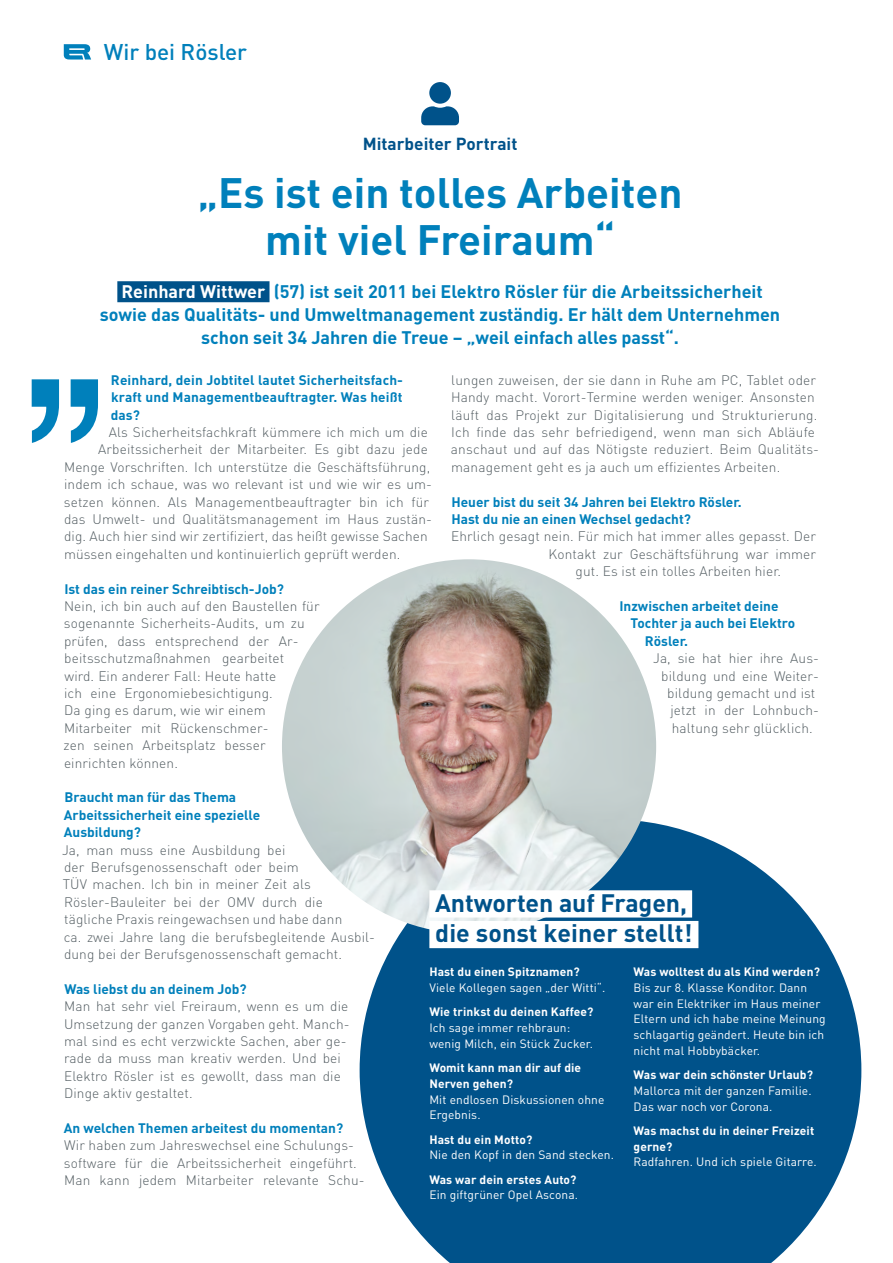
<style>
.page{position:relative;width:893px;height:1263px;background:#fff}
.page>*{position:absolute;margin:0;border:0;box-sizing:border-box;transform-origin:0 0}
.t1{font:700 42px/46.5px "DIN";color:#0080bb;text-align:center}
.t2{font:700 24.9px/30.6px "DIN";letter-spacing:-.005em;color:#00528a}
.t3{font:500 22.5px "DIN";color:#0080bb}
.t4{font:700 18px/23.2px "DIN";color:#0080bb;text-align:center}
.t5{font:700 17.25px "DIN";color:#00528a}
.t6{font:300 13.65px/17.4px "DIN";letter-spacing:.01em;color:#535d62}
.t7{font:700 13.65px/17.4px "DIN";color:#0080bb}
.t8{font:12px/15.8px "DIN";letter-spacing:.01em;color:#fff}
.t9{font:700 12px/15.8px "DIN";letter-spacing:.01em;color:#fff}
.s1{color:#fff}
</style>
<div class="page">
<svg style="left:64px;top:44px;width:27px;height:16px"></svg>
<div style="left:117px;top:281px;width:152px;height:21px;background:#00528a"></div>
<svg style="left:360px;top:819px;width:501px;height:444px;fill:#00528a"></svg>
<img style="left:282px;top:559px;width:374px;height:374px;border-radius:187px">
<div style="left:429px;top:890px;width:263px;height:27px;background:#fff"></div>
<div style="left:429px;top:921px;width:269px;height:27px;background:#fff"></div>
<svg style="left:421px;top:82px;width:38px;height:43px"></svg>
<svg style="left:32px;top:379px;width:66px;height:64px"></svg>
<h3 class="t3" style="left:104px;top:37px;width:145px">Wir bei Rösler</h3>
<p class="t5" style="left:363px;top:133px;width:156px">Mitarbeiter Portrait</p>
<h1 class="t1" style="left:198px;top:168px;width:486px">„Es ist ein tolles Arbeiten mit viel Freiraum“</h1>
<h3 class="t4" style="left:100px;top:279px;width:682px"><span class="s1">Reinhard Wittwer</span> (57) ist seit 2011 bei Elektro Rösler für die Arbeitssicherheit sowie das Qualitäts- und Umweltmanagement zuständig. Er hält dem Unternehmen schon seit 34 Jahren die Treue – „weil einfach alles passt“.</h3>
<p class="t7" style="left:111px;top:370px;width:294px;text-align:justify">Reinhard, dein Jobtitel lautet Sicherheitsfach&shy;kraft und Managementbeauftragter. Was heißt das?</p>
<p class="t6" style="left:109px;top:423px;width:321px">Als Sicherheitsfachkraft kümmere ich mich um die</p>
<p class="t6" style="left:98px;top:441px;width:331px">Arbeitssicherheit der Mitarbeiter. Es gibt dazu jede</p>
<p class="t6" style="left:64px;top:458px;width:368px">Menge Vorschriften. Ich unterstütze die Geschäftsführung,</p>
<p class="t6" style="left:64px;top:475px;width:369px">indem ich schaue, was wo relevant ist und wie wir es um-</p>
<p class="t6" style="left:64px;top:493px;width:367px">setzen können. Als Managementbeauftragter bin ich für</p>
<p class="t6" style="left:64px;top:510px;width:370px">das Umwelt- und Qualitätsmanagement im Haus zustän-</p>
<p class="t6" style="left:64px;top:528px;width:365px">dig. Auch hier sind wir zertifiziert, das heißt gewisse Sachen</p>
<p class="t6" style="left:64px;top:545px;width:338px">müssen eingehalten und kontinuierlich geprüft werden.</p>
<p class="t7" style="left:64px;top:579px;width:221px">Ist das ein reiner Schreibtisch-Job?</p>
<p class="t6" style="left:64px;top:597px;width:258px">Nein, ich bin auch auf den Baustellen für sogenannte Sicherheits-Audits, um zu prüfen, dass entsprechend der Ar&shy;beitsschutzmaßnahmen gearbeitet<br>wird. Ein anderer Fall: Heute hatte<br>ich eine Ergonomiebesichtigung.<br>Da ging es darum, wie wir einem Mitarbeiter mit Rückenschmer-<br>zen seinen Arbeitsplatz besser einrichten können.</p>
<p class="t7" style="left:64px;top:788px;width:198px">Braucht man für das Thema<br>Arbeitssicherheit eine spezielle<br>Ausbildung?</p>
<p class="t6" style="left:62px;top:841px;width:315px">Ja, man muss eine Ausbildung bei<br>der Berufsgenossenschaft oder beim<br>TÜV machen. Ich bin in meiner Zeit als Rösler-Bauleiter bei der OMV durch die<br>tägliche Praxis reingewachsen und habe dann<br>ca. zwei Jahre lang die berufsbegleitende Ausbil&shy;dung bei der Berufsgenossenschaft gemacht.</p>
<p class="t7" style="left:64px;top:979px;width:184px">Was liebst du an deinem Job?</p>
<p class="t6" style="left:64px;top:997px;width:287px">Man hat sehr viel Freiraum, wenn es um die Umsetzung der ganzen Vorgaben geht. Manch&shy;mal sind es echt verzwickte Sachen, aber ge&shy;rade da muss man kreativ werden. Und bei Elektro Rösler ist es gewollt, dass man die Dinge aktiv gestaltet.</p>
<p class="t7" style="left:64px;top:1119px;width:281px">An welchen Themen arbeitest du momentan?</p>
<p class="t6" style="left:64px;top:1137px;width:302px">Wir haben zum Jahreswechsel eine Schulungs&shy;software für die Arbeitssicherheit eingeführt.<br>Man kann jedem Mitarbeiter relevante Schu-</p>
<p class="t6" style="left:451px;top:371px;width:370px">lungen zuweisen, der sie dann in Ruhe am PC, Tablet oder Handy macht. Vorort-Termine werden weniger. Ansonsten läuft das Projekt zur Digitalisierung und Strukturierung.<br>Ich finde das sehr befriedigend, wenn man sich Abläufe anschaut und auf das Nötigste reduziert. Beim Qualitäts&shy;management geht es ja auch um effizientes Arbeiten.</p>
<p class="t7" style="left:451px;top:492px;width:292px">Heuer bist du seit 34 Jahren bei Elektro Rösler.<br>Hast du nie an einen Wechsel gedacht?</p>
<p class="t6" style="left:451px;top:528px;width:367px">Ehrlich gesagt nein. Für mich hat immer alles gepasst. Der</p>
<p class="t6" style="left:549px;top:545px;width:269px">Kontakt zur Geschäftsführung war immer</p>
<p class="t6" style="left:576px;top:562px;width:207px">gut. Es ist ein tolles Arbeiten hier.</p>
<p class="t7" style="left:619px;top:597px;width:161px">Inzwischen arbeitet deine</p>
<p class="t7" style="left:630px;top:614px;width:166px">Tochter ja auch bei Elektro</p>
<p class="t7" style="left:645px;top:631px;width:45px">Rösler.</p>
<p class="t6" style="left:653px;top:649px;width:168px">Ja, sie hat hier ihre Aus-</p>
<p class="t6" style="left:661px;top:667px;width:159px">bildung und eine Weiter-</p>
<p class="t6" style="left:667px;top:684px;width:150px">bildung gemacht und ist</p>
<p class="t6" style="left:670px;top:702px;width:150px">jetzt in der Lohnbuch-</p>
<p class="t6" style="left:672px;top:719px;width:142px">haltung sehr glücklich.</p>
<h2 class="t2" style="left:435px;top:886px;width:259px">Antworten auf Fragen, die sonst keiner stellt!</h2>
<p class="t9" style="left:429px;top:963px;width:152px">Hast du einen Spitznamen?</p>
<p class="t8" style="left:429px;top:979px;width:178px">Viele Kollegen sagen „der Witti“.</p>
<p class="t9" style="left:429px;top:1003px;width:166px">Wie trinkst du deinen Kaffee?</p>
<p class="t8" style="left:429px;top:1019px;width:165px">Ich sage immer rehbraun: wenig Milch, ein Stück Zucker.</p>
<p class="t9" style="left:429px;top:1059px;width:153px">Womit kann man dir auf die<br>Nerven gehen?</p>
<p class="t8" style="left:429px;top:1091px;width:177px">Mit endlosen Diskussionen ohne<br>Ergebnis.</p>
<p class="t9" style="left:429px;top:1131px;width:104px">Hast du ein Motto?</p>
<p class="t8" style="left:429px;top:1147px;width:186px">Nie den Kopf in den Sand stecken.</p>
<p class="t9" style="left:429px;top:1171px;width:149px">Was war dein erstes Auto?</p>
<p class="t8" style="left:429px;top:1187px;width:150px">Ein giftgrüner Opel Ascona.</p>
<p class="t9" style="left:634px;top:963px;width:188px">Was wolltest du als Kind werden?</p>
<p class="t8" style="left:634px;top:979px;width:194px">Bis zur 8. Klasse Konditor. Dann war ein Elektriker im Haus meiner<br>Eltern und ich habe meine Meinung schlagartig geändert. Heute bin ich nicht mal Hobbybäcker.</p>
<p class="t9" style="left:634px;top:1066px;width:181px">Was war dein schönster Urlaub?</p>
<p class="t8" style="left:634px;top:1082px;width:180px">Mallorca mit der ganzen Familie.<br>Das war noch vor Corona.</p>
<p class="t9" style="left:634px;top:1122px;width:182px">Was machst du in deiner Freizeit gerne?</p>
<p class="t8" style="left:634px;top:1154px;width:185px">Radfahren. Und ich spiele Gitarre.</p>
</div>
